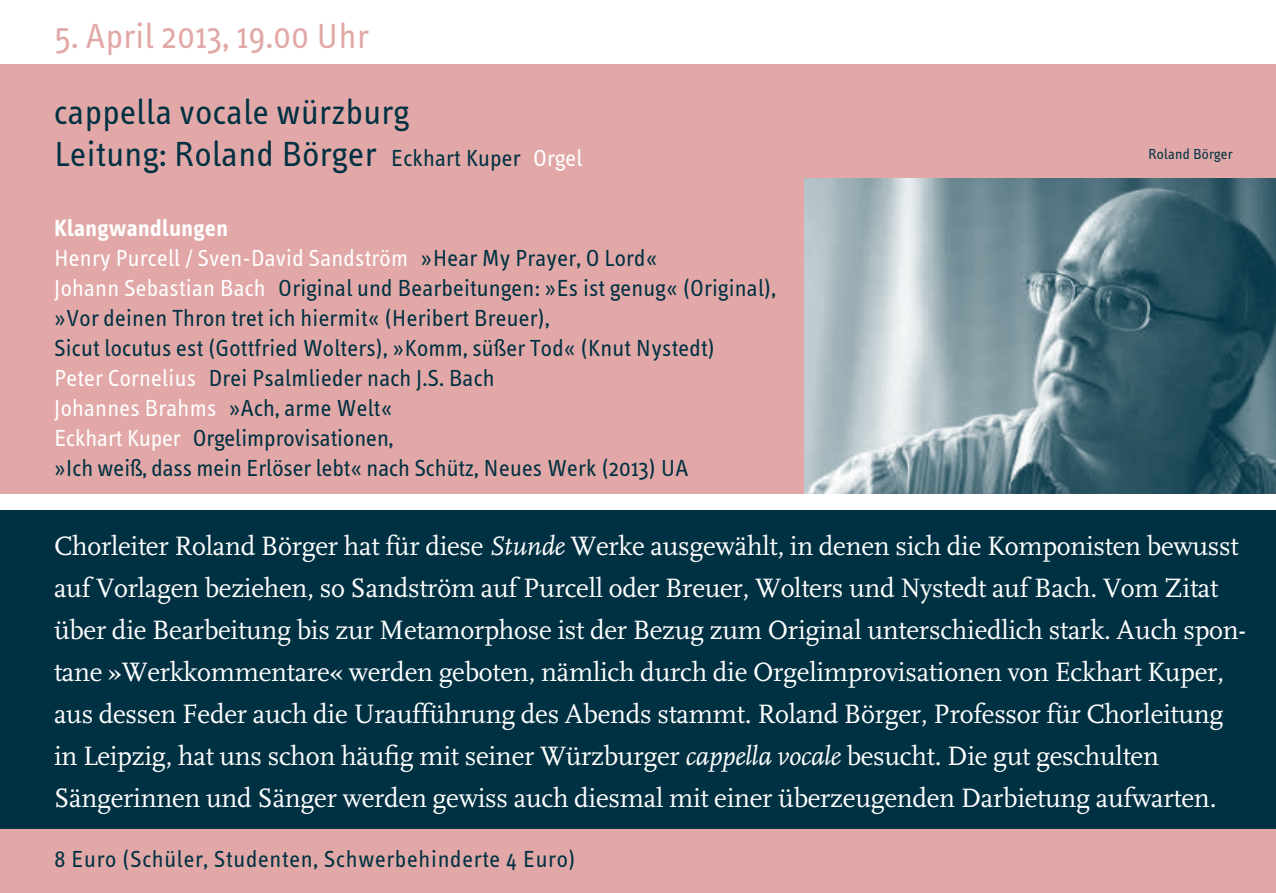
<style>
.page{position:relative;width:1276px;height:893px;background:#fff}
.page>*{position:absolute;margin:0;border:0;box-sizing:border-box;transform-origin:0 0}
.t1{font:36px/42px "Info Text";letter-spacing:.015em;color:#003142}
.t2{font:36px "Info Text";letter-spacing:.015em;color:#e1a8a7}
.t3{font:27.6px/42px "Scala";letter-spacing:-.01em;color:#fff}
.t4{font:24px/30px "Info Text";letter-spacing:.01em;color:#003142}
.t5{font:24px "Info Text";letter-spacing:.03em;color:#003142}
.t6{font:15px "Info Text";letter-spacing:.015em;color:#003142}
.s1{font-size:24px}
.s2{font-size:24px;color:#fff}
.s3{font-weight:700;color:#fff}
.s4{color:#fff}
.s5{font-style:italic}
</style>
<div class="page">
<div style="left:0;top:64px;width:1276px;height:429px;background:#e1a8a7"></div>
<div style="left:0;top:510px;width:1276px;height:319px;background:#003142"></div>
<div style="left:0;top:829px;width:1276px;height:64px;background:#e1a8a7"></div>
<img style="left:805px;top:179px;width:471px;height:314px">
<h1 class="t2" style="left:54px;top:16px;width:316px">5. April 2013, 19.00 Uhr</h1>
<h1 class="t1" style="left:54px;top:91px;width:530px">cappella vocale würzburg<br>Leitung: Roland Börger <span class="s1">Eckhart Kuper</span> <span class="s2">Orgel</span></h1>
<p class="t4" style="left:54px;top:214px;width:723px"><span class="s3">Klangwandlungen<br></span><span class="s4">Henry Purcell / Sven-David Sandström</span> »Hear My Prayer, O Lord«<br><span class="s4">Johann Sebastian Bach</span> Original und Bearbeitungen: »Es ist genug« (Original), »Vor deinen Thron tret ich hiermit« (Heribert Breuer),<br>Sicut locutus est (Gottfried Wolters), »Komm, süßer Tod« (Knut Nystedt)<br><span class="s4">Peter Cornelius</span> Drei Psalmlieder nach J.S. Bach<br><span class="s4">Johannes Brahms</span> »Ach, arme Welt«<br><span class="s4">Eckhart Kuper</span> Orgelimprovisationen,<br>»Ich weiß, dass mein Erlöser lebt« nach Schütz, Neues Werk (2013) UA</p>
<p class="t6" style="left:1148px;top:146px;width:86px">Roland Börger</p>
<p class="t3" style="left:54px;top:526px;width:1193px">Chorleiter Roland Börger hat für diese <span class="s5">Stunde</span> Werke ausgewählt, in denen sich die Komponisten bewusst auf Vorlagen beziehen, so Sandström auf Purcell oder Breuer, Wolters und Nystedt auf Bach. Vom Zitat über die Bearbeitung bis zur Metamorphose ist der Bezug zum Original unterschiedlich stark. Auch spon&shy;tane »Werkkommentare« werden geboten, nämlich durch die Orgelimprovisationen von Eckhart Kuper, aus dessen Feder auch die Uraufführung des Abends stammt. Roland Börger, Professor für Chorleitung in Leipzig, hat uns schon häufig mit seiner Würzburger <span class="s5">cappella vocale</span> besucht. Die gut geschulten Sängerinnen und Sänger werden gewiss auch diesmal mit einer überzeugenden Darbietung aufwarten.</p>
<p class="t5" style="left:54px;top:846px;width:523px">8 Euro (Schüler, Studenten, Schwerbehinderte 4 Euro)</p>
</div>
